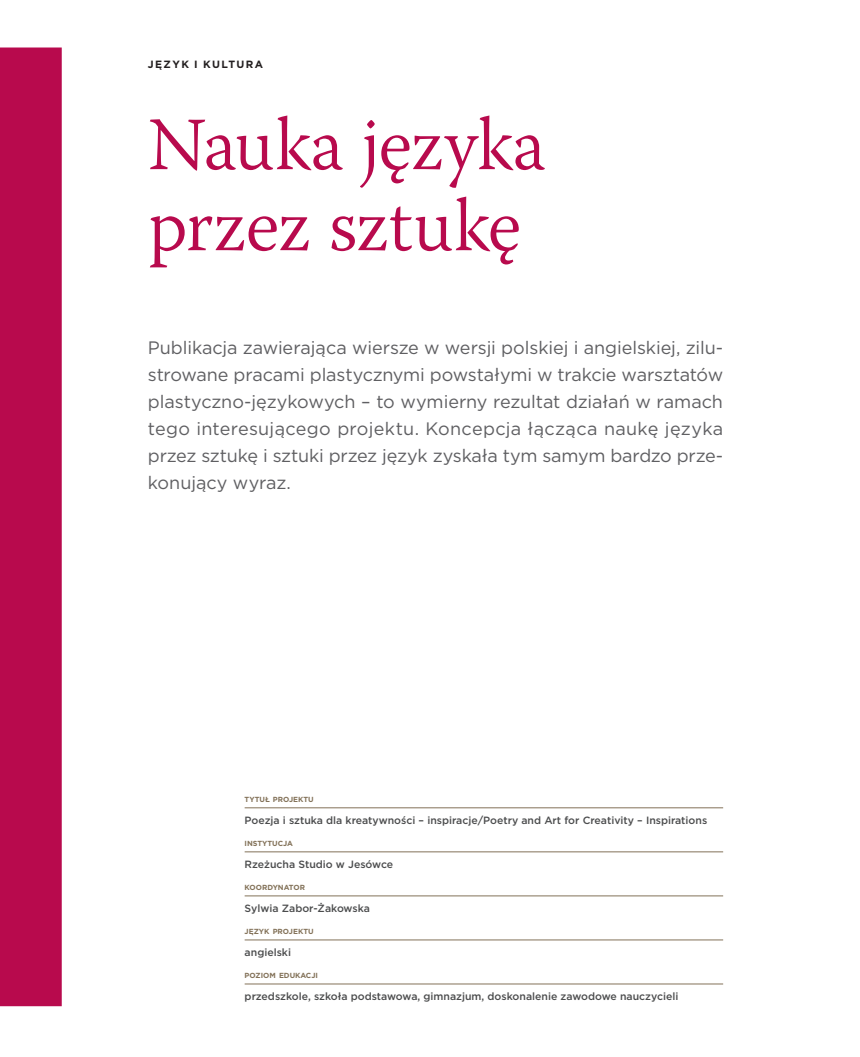
<style>
.page{position:relative;width:860px;height:1057px;background:#fff}
.page>*{position:absolute;margin:0;border:0;box-sizing:border-box;transform-origin:0 0}
.t1{font:300 75px/81px "Warnock Pro";letter-spacing:-.015em;color:#b80a4d}
.t2{font:18px/27px "Gotham";letter-spacing:-.01em;color:#5f5f62;text-align:justify}
.t3{font:500 10.5px "Gotham";color:#4b4c4d}
.t4{font:700 10.5px "Gotham";letter-spacing:.13em;color:#231f20}
.t5{font:700 7.35px "Gotham";color:#837259}
</style>
<div class="page">
<hr style="left:245px;top:807px;width:478px;height:1px;background:#837259">
<hr style="left:245px;top:851px;width:478px;height:1px;background:#837259">
<hr style="left:245px;top:895px;width:478px;height:1px;background:#837259">
<hr style="left:245px;top:939px;width:478px;height:1px;background:#837259">
<hr style="left:245px;top:983px;width:478px;height:1px;background:#837259">
<div style="left:0;top:47px;width:62px;height:958px;background:#b80a4d"></div>
<p class="t4" style="left:148px;top:57px;width:117px">JĘZYK I KULTURA</p>
<h1 class="t1" style="left:148px;top:103px;width:399px">Nauka języka przez sztukę</h1>
<p class="t2" style="left:148px;top:333px;width:577px">Publikacja zawierająca wiersze w wersji polskiej i angielskiej, zilu&shy;strowane pracami plastycznymi powstałymi w trakcie warsztatów plastyczno-językowych – to wymierny rezultat działań w ramach tego interesującego projektu. Koncepcja łącząca naukę języka przez sztukę i sztuki przez język zyskała tym samym bardzo prze&shy;konujący wyraz.</p>
<p class="t5" style="left:245px;top:794px;width:71px">TYTUŁ PROJEKTU</p>
<p class="t3" style="left:245px;top:813px;width:464px">Poezja i sztuka dla kreatywności – inspiracje/Poetry and Art for Creativity – Inspirations</p>
<p class="t5" style="left:245px;top:838px;width:50px">INSTYTUCJA</p>
<p class="t3" style="left:245px;top:857px;width:150px">Rzeżucha Studio w Jesówce</p>
<p class="t5" style="left:245px;top:882px;width:62px">KOORDYNATOR</p>
<p class="t3" style="left:245px;top:901px;width:127px">Sylwia Zabor-Żakowska</p>
<p class="t5" style="left:245px;top:926px;width:70px">JĘZYK PROJEKTU</p>
<p class="t3" style="left:245px;top:945px;width:48px">angielski</p>
<p class="t5" style="left:245px;top:970px;width:75px">POZIOM EDUKACJI</p>
<p class="t3" style="left:245px;top:989px;width:435px">przedszkole, szkoła podstawowa, gimnazjum, doskonalenie zawodowe nauczycieli</p>
</div>
